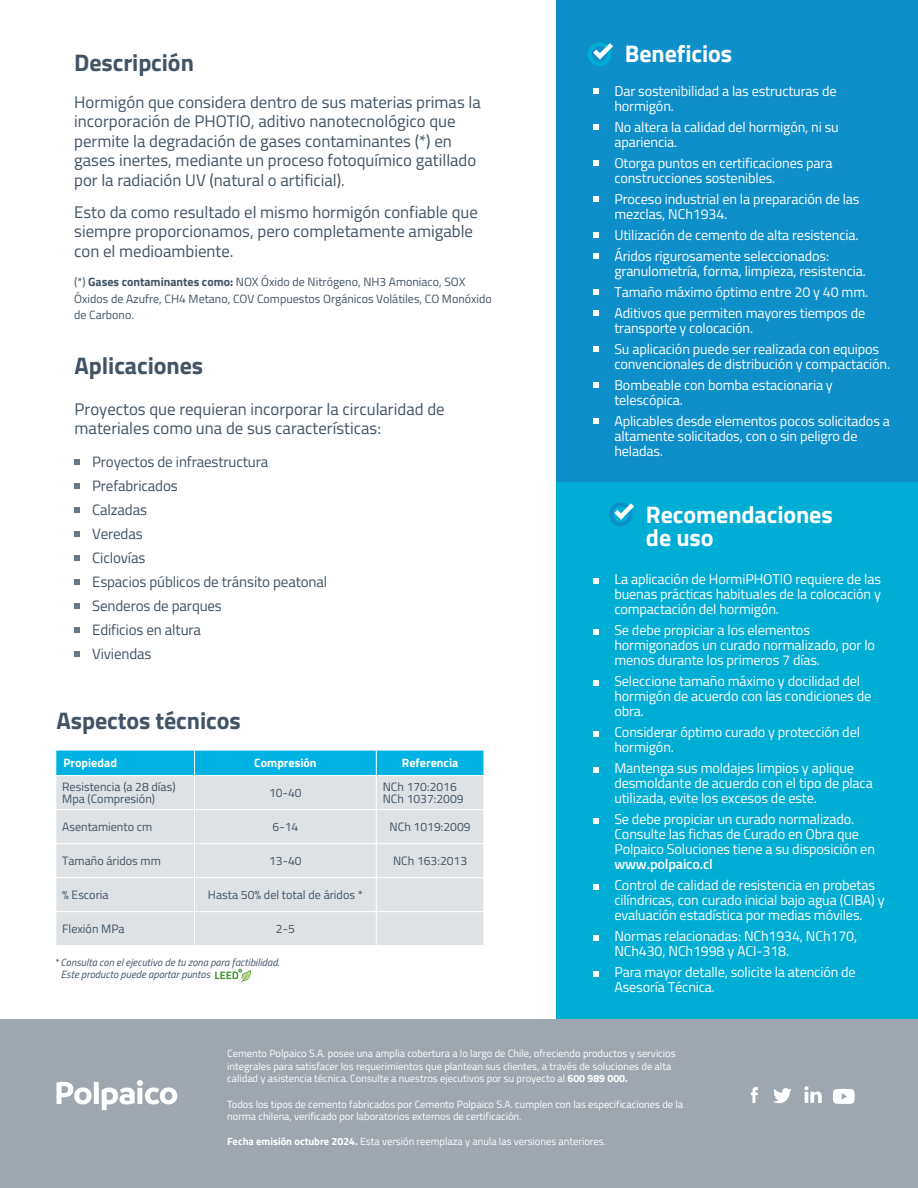
<style>
.page{position:relative;width:918px;height:1188px;background:#fff}
.page>*{position:absolute;margin:0;border:0;box-sizing:border-box;transform-origin:0 0}
.t1{font:700 24px "Titillium Web";letter-spacing:-.005em;color:#415364}
.t2{font:700 24px/22.5px "Titillium Web";letter-spacing:-.005em;color:#fff}
.t3{font:16.8px/19.5px "Titillium Web";color:#415364}
.t4{font:15px/24px "Titillium Web";letter-spacing:-.01em;color:#415364}
.t5{font:14.25px/15px "Titillium Web";letter-spacing:-.01em;color:#fff}
.t6{font:600 14.25px "Titillium Web";letter-spacing:-.01em;color:#fff}
.t7{font:12.15px/12.1px "Titillium Web";color:#415364}
.t8{font:700 12.15px "Titillium Web";color:#fff}
.t9{font:12px/16.5px "Titillium Web";color:#415364}
.t10{font:10.5px/12.6px "Titillium Web";color:#fff}
.t11{font:italic 10.5px/12px "Titillium Web";color:#415364}
.s1{font-weight:700}
</style>
<div class="page">
<div style="left:557px;top:0;width:361px;height:817px;background:#0e8fca"></div>
<div style="left:557px;top:482px;width:361px;height:635px;background:#00add5"></div>
<div style="left:0;top:1020px;width:918px;height:168px;background:#9ea7b0"></div>
<svg style="left:57px;top:1080px;width:120px;height:30px"></svg>
<svg style="left:833px;top:1089px;width:22px;height:15px"></svg>
<svg style="left:804px;top:1086px;width:18px;height:17px"></svg>
<svg style="left:751px;top:1087px;width:7px;height:16px"></svg>
<svg style="left:773px;top:1088px;width:19px;height:15px"></svg>
<svg style="left:588px;top:42px;width:25px;height:24px"></svg>
<svg style="left:609px;top:502px;width:25px;height:24px"></svg>
<svg style="left:74px;top:460px;width:6px;height:5px"></svg>
<svg style="left:74px;top:484px;width:6px;height:5px"></svg>
<svg style="left:74px;top:508px;width:6px;height:5px"></svg>
<svg style="left:74px;top:532px;width:6px;height:5px"></svg>
<svg style="left:74px;top:556px;width:6px;height:5px"></svg>
<svg style="left:74px;top:580px;width:6px;height:5px"></svg>
<svg style="left:74px;top:604px;width:6px;height:5px"></svg>
<svg style="left:74px;top:628px;width:6px;height:5px"></svg>
<svg style="left:74px;top:652px;width:6px;height:5px"></svg>
<div style="left:56px;top:776px;width:428px;height:169px;background:#dee2e5"></div>
<div style="left:55px;top:750px;width:429px;height:25px;background:#00b2e3"></div>
<hr style="left:194px;top:776px;width:1px;height:33px;background:#fff">
<hr style="left:376px;top:776px;width:1px;height:33px;background:#fff">
<hr style="left:55px;top:809px;width:140px;height:1px;background:#fff">
<hr style="left:195px;top:809px;width:181px;height:1px;background:#fff">
<hr style="left:194px;top:810px;width:1px;height:33px;background:#fff">
<hr style="left:376px;top:809px;width:108px;height:1px;background:#fff">
<hr style="left:376px;top:810px;width:1px;height:33px;background:#fff">
<hr style="left:55px;top:843px;width:140px;height:1px;background:#fff">
<hr style="left:195px;top:843px;width:181px;height:1px;background:#fff">
<hr style="left:194px;top:844px;width:1px;height:33px;background:#fff">
<hr style="left:376px;top:843px;width:108px;height:1px;background:#fff">
<hr style="left:376px;top:844px;width:1px;height:33px;background:#fff">
<hr style="left:55px;top:877px;width:140px;height:1px;background:#fff">
<hr style="left:195px;top:877px;width:181px;height:1px;background:#fff">
<hr style="left:194px;top:878px;width:1px;height:33px;background:#fff">
<hr style="left:376px;top:877px;width:108px;height:1px;background:#fff">
<hr style="left:376px;top:878px;width:1px;height:33px;background:#fff">
<hr style="left:55px;top:911px;width:140px;height:1px;background:#fff">
<hr style="left:195px;top:911px;width:181px;height:1px;background:#fff">
<hr style="left:194px;top:912px;width:1px;height:33px;background:#fff">
<hr style="left:376px;top:911px;width:108px;height:1px;background:#fff">
<hr style="left:376px;top:912px;width:1px;height:33px;background:#fff">
<svg style="left:593px;top:578px;width:6px;height:5px"></svg>
<svg style="left:593px;top:629px;width:6px;height:5px"></svg>
<svg style="left:593px;top:680px;width:6px;height:5px"></svg>
<svg style="left:593px;top:731px;width:6px;height:5px"></svg>
<svg style="left:593px;top:767px;width:6px;height:5px"></svg>
<svg style="left:593px;top:818px;width:6px;height:5px"></svg>
<svg style="left:593px;top:884px;width:6px;height:5px"></svg>
<svg style="left:593px;top:935px;width:6px;height:5px"></svg>
<svg style="left:593px;top:971px;width:6px;height:5px"></svg>
<svg style="left:593px;top:88px;width:6px;height:6px"></svg>
<svg style="left:593px;top:124px;width:6px;height:6px"></svg>
<svg style="left:593px;top:160px;width:6px;height:6px"></svg>
<svg style="left:593px;top:196px;width:6px;height:6px"></svg>
<svg style="left:593px;top:232px;width:6px;height:6px"></svg>
<svg style="left:593px;top:253px;width:6px;height:6px"></svg>
<svg style="left:593px;top:289px;width:6px;height:6px"></svg>
<svg style="left:593px;top:310px;width:6px;height:6px"></svg>
<svg style="left:593px;top:346px;width:6px;height:6px"></svg>
<svg style="left:593px;top:382px;width:6px;height:6px"></svg>
<svg style="left:593px;top:418px;width:6px;height:6px"></svg>
<svg style="left:215px;top:969px;width:36px;height:13px"></svg>
<h1 class="t1" style="left:74px;top:44px;width:121px">Descripción</h1>
<p class="t3" style="left:74px;top:91px;width:408px">Hormigón que considera dentro de sus materias primas la incorporación de PHOTIO, aditivo nanotecnológico que permite la degradación de gases contaminantes (*) en gases inertes, mediante un proceso fotoquímico gatillado por la radiación UV (natural o artificial).</p>
<p class="t3" style="left:74px;top:201px;width:405px">Esto da como resultado el mismo hormigón confiable que siempre proporcionamos, pero completamente amigable con el medioambiente.</p>
<p class="t9" style="left:74px;top:273px;width:419px">(*) <span class="s1">Gases contaminantes como:</span> NOX Óxido de Nitrógeno, NH3 Amoniaco, SOX<br>Óxidos de Azufre, CH4 Metano, COV Compuestos Orgánicos Volátiles, CO Monóxido de Carbono.</p>
<h1 class="t1" style="left:75px;top:347px;width:130px">Aplicaciones</h1>
<p class="t3" style="left:75px;top:398px;width:372px">Proyectos que requieran incorporar la circularidad de materiales como una de sus características:</p>
<p class="t4" style="left:92px;top:449px;width:237px">Proyectos de infraestructura<br>Prefabricados<br>Calzadas<br>Veredas<br>Ciclovías<br>Espacios públicos de tránsito peatonal<br>Senderos de parques<br>Edificios en altura<br>Viviendas</p>
<h1 class="t1" style="left:57px;top:702px;width:186px">Aspectos técnicos</h1>
<p class="t8" style="left:63px;top:753px;width:55px">Propiedad</p>
<p class="t8" style="left:254px;top:753px;width:64px">Compresión</p>
<p class="t8" style="left:402px;top:753px;width:58px">Referencia</p>
<p class="t7" style="left:62px;top:780px;width:115px">Resistencia (a 28 días)<br>Mpa (Compresión)</p>
<p class="t7" style="left:269px;top:786px;width:34px">10-40</p>
<p class="t7" style="left:383px;top:780px;width:83px">NCh 170:2016<br>NCh 1037:2009</p>
<p class="t7" style="left:62px;top:820px;width:92px">Asentamiento cm</p>
<p class="t7" style="left:273px;top:820px;width:27px">6-14</p>
<p class="t7" style="left:390px;top:820px;width:83px">NCh 1019:2009</p>
<p class="t7" style="left:62px;top:854px;width:100px">Tamaño áridos mm</p>
<p class="t7" style="left:269px;top:854px;width:34px">13-40</p>
<p class="t7" style="left:393px;top:854px;width:76px">NCh 163:2013</p>
<p class="t7" style="left:62px;top:888px;width:48px">% Escoria</p>
<p class="t7" style="left:208px;top:888px;width:156px">Hasta 50% del total de áridos *</p>
<p class="t7" style="left:62px;top:922px;width:64px">Flexión MPa</p>
<p class="t7" style="left:276px;top:922px;width:20px">2-5</p>
<p class="t11" style="left:61px;top:956px;width:220px;text-indent:-7px">* Consulta con el ejecutivo de tu zona para factibilidad.<br>Este producto puede aportar puntos</p>
<h1 class="t2" style="left:625px;top:41px;width:109px">Beneficios</h1>
<p class="t5" style="left:614px;top:83px;width:224px">Dar sostenibilidad a las estructuras de hormigón.</p>
<p class="t5" style="left:614px;top:119px;width:226px">No altera la calidad del hormigón, ni su apariencia.</p>
<p class="t5" style="left:614px;top:155px;width:220px">Otorga puntos en certificaciones para construcciones sostenibles.</p>
<p class="t5" style="left:614px;top:191px;width:247px">Proceso industrial en la preparación de las mezclas, NCh1934.</p>
<p class="t5" style="left:614px;top:224px;width:246px;line-height:21px">Utilización de cemento de alta resistencia.<br>Áridos rigurosamente seleccionados:</p>
<p class="t5" style="left:614px;top:260px;width:255px;line-height:21px">granulometría, forma, limpieza, resistencia.<br>Tamaño máximo óptimo entre 20 y 40 mm.<br>Aditivos que permiten mayores tiempos de</p>
<p class="t5" style="left:614px;top:317px;width:266px;line-height:21px">transporte y colocación.<br>Su aplicación puede ser realizada con equipos</p>
<p class="t5" style="left:614px;top:353px;width:277px;line-height:21px">convencionales de distribución y compactación.<br>Bombeable con bomba estacionaria y</p>
<p class="t5" style="left:614px;top:389px;width:277px;line-height:21px">telescópica.<br>Aplicables desde elementos pocos solicitados a</p>
<p class="t5" style="left:614px;top:428px;width:245px">altamente solicitados, con o sin peligro de heladas.</p>
<h1 class="t2" style="left:646px;top:502px;width:188px">Recomendaciones de uso</h1>
<p class="t5" style="left:614px;top:571px;width:268px;text-align:justify">La aplicación de HormiPHOTIO requiere de las buenas prácticas habituales de la colocación y compactación del hormigón.</p>
<p class="t5" style="left:614px;top:622px;width:262px">Se debe propiciar a los elementos hormigonados un curado normalizado, por lo menos durante los primeros 7 días.</p>
<p class="t5" style="left:614px;top:673px;width:259px">Seleccione tamaño máximo y docilidad del hormigón de acuerdo con las condiciones de obra.</p>
<p class="t5" style="left:614px;top:724px;width:247px">Considerar óptimo curado y protección del hormigón.</p>
<p class="t5" style="left:614px;top:760px;width:260px">Mantenga sus moldajes limpios y aplique desmoldante de acuerdo con el tipo de placa utilizada, evite los excesos de este.</p>
<p class="t5" style="left:614px;top:811px;width:262px">Se debe propiciar un curado normalizado.<br>Consulte las fichas de Curado en Obra que<br>Polpaico Soluciones tiene a su disposición en</p>
<p class="t6" style="left:614px;top:854px;width:100px">www.polpaico.cl</p>
<p class="t5" style="left:614px;top:877px;width:272px">Control de calidad de resistencia en probetas cilíndricas, con curado inicial bajo agua (CIBA) y evaluación estadística por medias móviles.</p>
<p class="t5" style="left:614px;top:928px;width:244px">Normas relacionadas: NCh1934, NCh170,<br>NCh430, NCh1998 y ACI-318.</p>
<p class="t5" style="left:614px;top:964px;width:243px">Para mayor detalle, solicite la atención de<br>Asesoría Técnica.</p>
<p class="t10" style="left:227px;top:1047px;width:450px">Cemento Polpaico S.A. posee una amplia cobertura a lo largo de Chile, ofreciendo productos y servicios integrales para satisfacer los requerimientos que plantean sus clientes, a través de soluciones de alta calidad y asistencia técnica. Consulte a nuestros ejecutivos por su proyecto al <span class="s1">600 989 000.</span></p>
<p class="t10" style="left:227px;top:1097px;width:457px">Todos los tipos de cemento fabricados por Cemento Polpaico S.A. cumplen con las especificaciones de la norma chilena, verificado por laboratorios externos de certificación.</p>
<p class="t10" style="left:227px;top:1135px;width:380px"><span class="s1">Fecha emisión octubre 2024.</span> Esta versión reemplaza y anula las versiones anteriores.</p>
</div>
